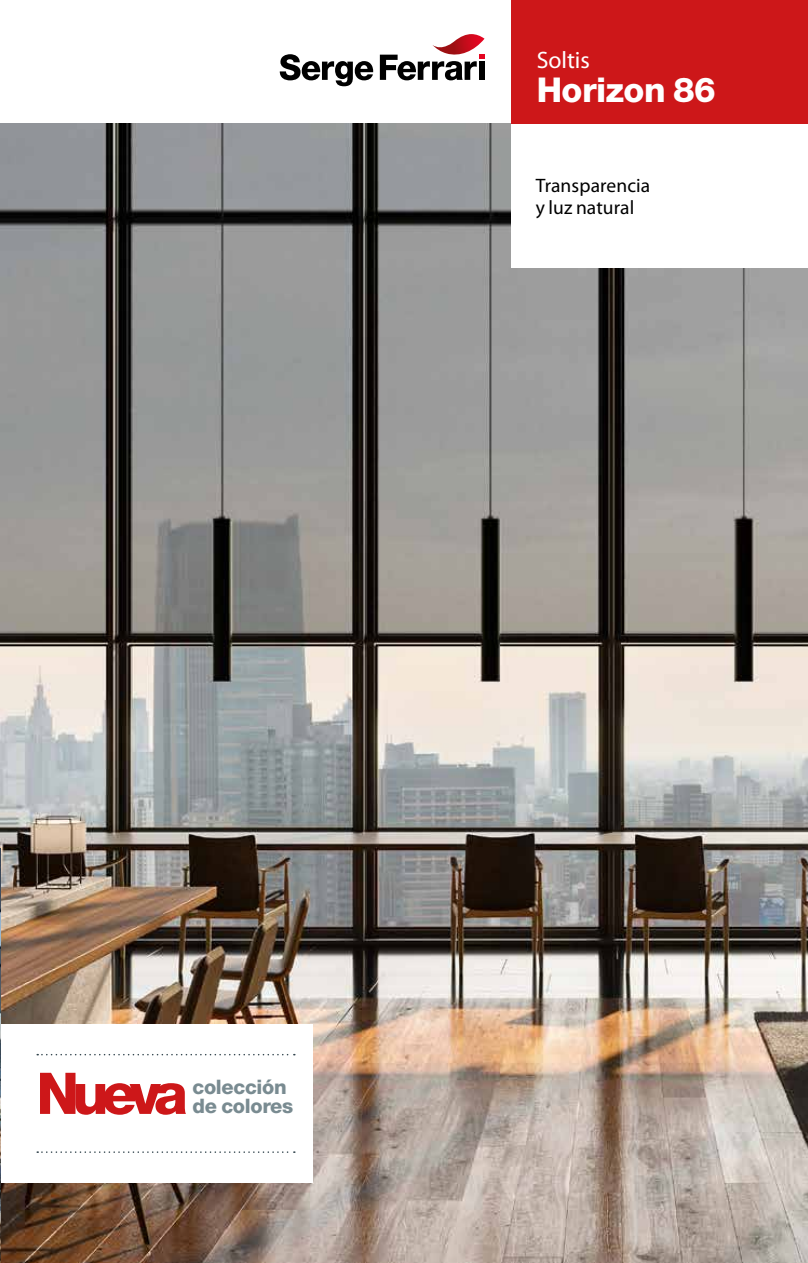
<style>
.page{position:relative;width:808px;height:1263px;background:#fff}
.page>*{position:absolute;margin:0;border:0;box-sizing:border-box;transform-origin:0 0}
.t1{font:800 57.6px "Helvetica Neue LT Std";letter-spacing:-.12em;color:#cd1719}
.t2{font:800 34.2px "Helvetica Neue LT Std";letter-spacing:-.015em;color:#fff}
.t3{font:23.85px "Myriad Pro";letter-spacing:-.005em;color:#fff}
.t4{font:800 19.95px/18.9px "Helvetica Neue LT Std";letter-spacing:-.015em;color:#798b91}
.t5{font:19.5px/22.5px "Myriad Pro";letter-spacing:.005em;color:#000}
</style>
<div class="page">
<img style="left:1px;top:123px;width:806px;height:1140px">
<div style="left:511px;top:0;width:296px;height:268px;background:#fff"></div>
<svg style="left:280px;top:54px;width:93px;height:32px"></svg>
<svg style="left:380px;top:34px;width:104px;height:46px"></svg>
<div style="left:511px;top:0;width:296px;height:123px;background:#cd1719"></div>
<img style="left:0;top:848px;width:1px;height:415px">
<div style="left:1px;top:1024px;width:311px;height:159px;background:#fff"></div>
<svg style="left:37px;top:1151px;width:258px;height:2px"></svg>
<svg style="left:37px;top:1054px;width:258px;height:1px"></svg>
<p class="t3" style="left:536px;top:45px;width:55px">Soltis</p>
<h2 class="t2" style="left:536px;top:70px;width:180px">Horizon 86</h2>
<p class="t5" style="left:535px;top:174px;width:116px">Transparencia y luz natural</p>
<h1 class="t1" style="left:36px;top:1059px;width:153px">Nueva</h1>
<p class="t4" style="left:192px;top:1078px;width:102px">colección de colores</p>
</div>
